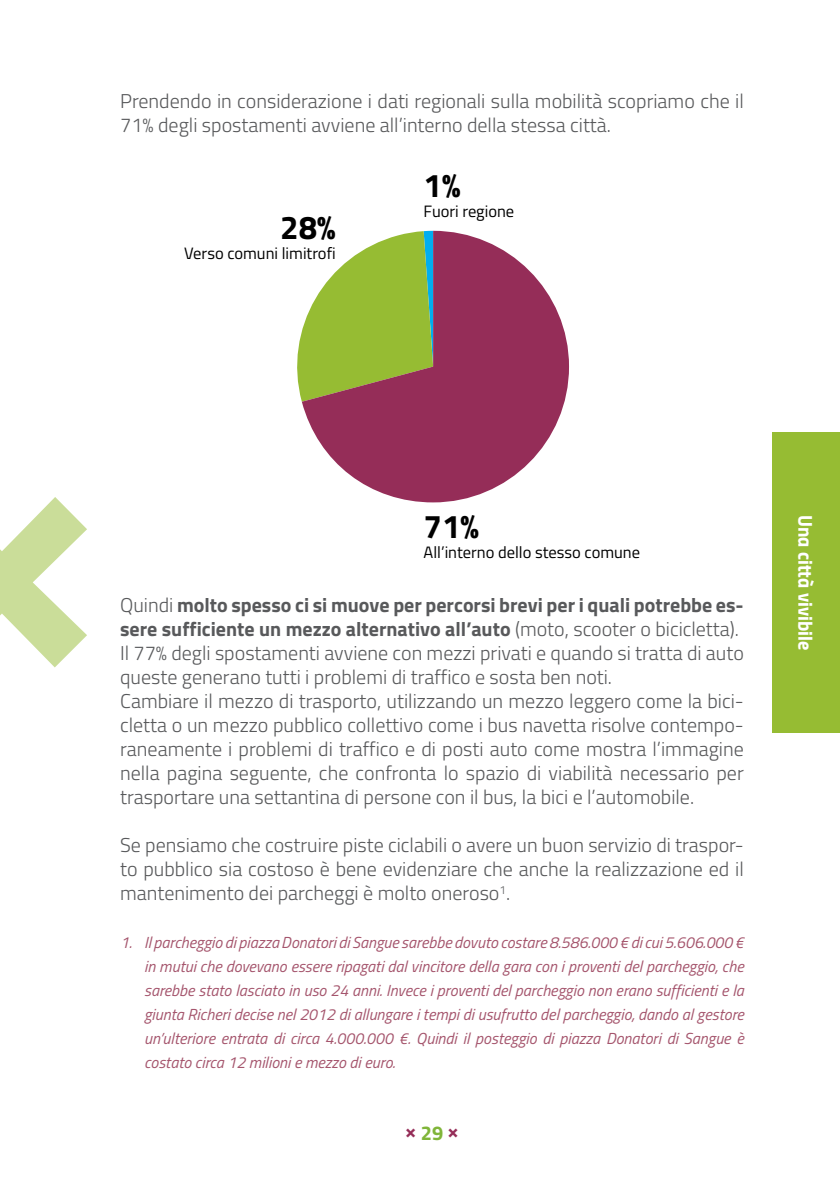
<style>
.page{position:relative;width:840px;height:1191px;background:#fff}
.page>*{position:absolute;margin:0;border:0;box-sizing:border-box;transform-origin:0 0}
.t1{font:700 33px "Titillium";color:#000}
.t2{font:300 20px/24px "Titillium";color:#58595b}
.t3{font:20px "Titillium Bold Upright";color:#fff}
.t4{font:700 20px "Titillium";color:#952d58}
.t5{font:16.4px "Titillium";color:#000}
.t6{font:italic 16px/24px "Titillium";color:#a5556d;text-align:justify}
.s1{font-weight:700}
.s2{color:#80b539}
</style>
<div class="page">
<div style="left:771px;top:432px;width:68px;height:300px;background:#96bc33"></div>
<svg style="left:297px;top:331px;width:5px;height:71px"></svg>
<svg style="left:302px;top:231px;width:266px;height:271px;fill:#952d58"></svg>
<svg style="left:0;top:497px;width:87px;height:170px"></svg>
<p class="t2" style="left:120px;top:88px;width:625px">Prendendo in considerazione i dati regionali sulla mobilità scopriamo che il<br>71% degli spostamenti avviene all’interno della stessa città.</p>
<h1 class="t1" style="left:280px;top:202px;width:57px">28%</h1>
<p class="t5" style="left:184px;top:241px;width:153px">Verso comuni limitrofi</p>
<h1 class="t1" style="left:423px;top:160px;width:38px">1%</h1>
<p class="t5" style="left:423px;top:199px;width:92px">Fuori regione</p>
<h1 class="t1" style="left:423px;top:501px;width:57px">71%</h1>
<p class="t5" style="left:423px;top:540px;width:218px">All’interno dello stesso comune</p>
<p class="t2" style="left:120px;top:592px;width:625px">Quindi <span class="s1">molto spesso ci si muove per percorsi brevi per i quali potrebbe es&shy;sere sufficiente un mezzo alternativo all’auto</span> (moto, scooter o bicicletta).<br>Il 77% degli spostamenti avviene con mezzi privati e quando si tratta di auto queste generano tutti i problemi di traffico e sosta ben noti.<br>Cambiare il mezzo di trasporto, utilizzando un mezzo leggero come la bici&shy;cletta o un mezzo pubblico collettivo come i bus navetta risolve contempo&shy;raneamente i problemi di traffico e di posti auto come mostra l’immagine nella pagina seguente, che confronta lo spazio di viabilità necessario per trasportare una settantina di persone con il bus, la bici e l’automobile.</p>
<p class="t2" style="left:120px;top:832px;width:625px;text-align:justify">Se pensiamo che costruire piste ciclabili o avere un buon servizio di traspor&shy;to pubblico sia costoso è bene evidenziare che anche la realizzazione ed il mantenimento dei parcheggi è molto oneroso<sup>1</sup>.</p>
<p class="t6" style="left:144px;top:930px;width:601px;text-indent:-24px">1. Il parcheggio di piazza Donatori di Sangue sarebbe dovuto costare 8.586.000 € di cui 5.606.000 € in mutui che dovevano essere ripagati dal vincitore della gara con i proventi del parcheggio, che sarebbe stato lasciato in uso 24 anni. Invece i proventi del parcheggio non erano sufficienti e la giunta Richeri decise nel 2012 di allungare i tempi di usufrutto del parcheggio, dando al gestore un’ulteriore entrata di circa 4.000.000 €. Quindi il posteggio di piazza Donatori di Sangue è costato circa 12 milioni e mezzo di euro.</p>
<p class="t4" style="left:405px;top:1116px;width:55px">×<span class="s2">29</span> ×</p>
<p class="t3" style="left:820px;top:514px;width:137px;rotate:90deg">Una città vivibile</p>
</div>
